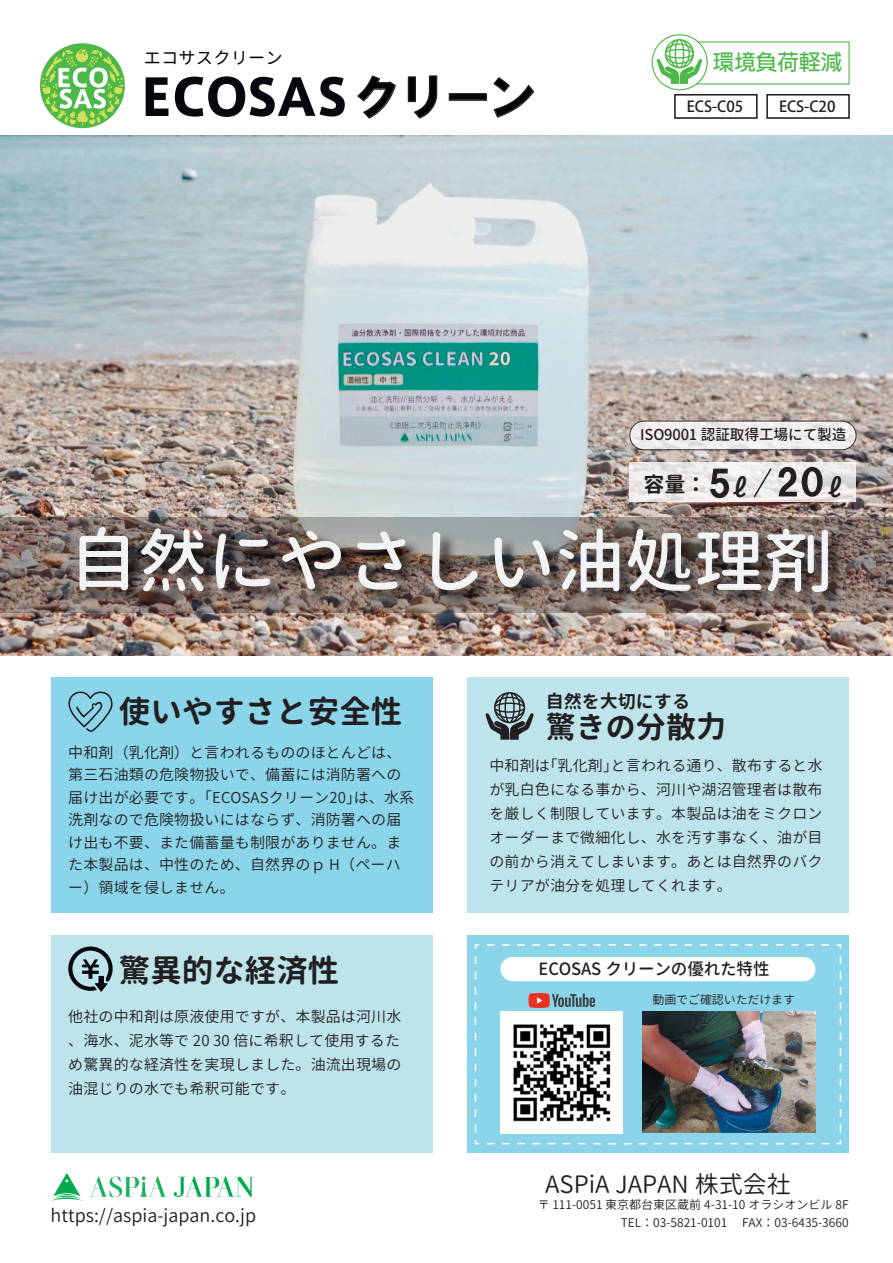
<style>
.page{position:relative;width:893px;height:1263px;background:#fff}
.page>*{position:absolute;margin:0;border:0;box-sizing:border-box;transform-origin:0 0}
.t1{font:500 69.6px "Gen Jyuu Gothic";color:#f2f3f4}
.t2{font:49.05px "HG Soei Kakugothic UB";color:#030303}
.t3{font:700 31.5px "Gen Jyuu Gothic";color:#231f20}
.t4{font:700 30px "Gen Jyuu Gothic";color:#231f20}
.t5{font:24px "Gen Jyuu Gothic";color:#231f20}
.t6{font:21.45px "UD Kakugo Large Pr 6 N M";letter-spacing:.01em;color:#4cb848}
.t7{font:700 21px "Gen Jyuu Gothic";color:#231f20}
.t8{font:18px "Gen Jyuu Gothic";color:#231f20}
.t9{font:700 18px "Gen Jyuu Gothic";color:#231f20}
.t10{font:17.25px "Gen Jyuu Gothic";letter-spacing:.01em;color:#030303}
.t11{font:500 16.95px "Gen Jyuu Gothic";letter-spacing:-.01em;color:#231f20}
.t12{font:15px/24px "Gen Jyuu Gothic";letter-spacing:.01em;color:#231f20;text-align:justify}
.t13{font:500 15px "Gen Jyuu Gothic";letter-spacing:-.01em;color:#231f20}
.t14{font:500 15px "Koz Go Pr 6 N";color:#231f20}
.t15{font:12px/18px "Gen Jyuu Gothic";color:#231f20;text-align:right}
.s1{font-family:"HG Soei Kakugothic UB";font-weight:400;font-size:36.6px}
.s2{font-family:"Meiryo UI";font-size:27px}
</style>
<div class="page">
<div style="left:51px;top:677px;width:381px;height:236px;background:#8ad5e9"></div>
<div style="left:51px;top:936px;width:381px;height:217px;background:#bde4eb"></div>
<div style="left:467px;top:677px;width:382px;height:236px;background:#bde4eb"></div>
<svg style="left:357px;top:75px;width:39px;height:44px"></svg>
<svg style="left:407px;top:75px;width:31px;height:44px"></svg>
<div style="left:449px;top:93px;width:38px;height:8px;border:1px solid #231f20"></div>
<svg style="left:493px;top:77px;width:42px;height:41px"></svg>
<div style="left:40px;top:43px;width:85px;height:85px;background:#4cb848;border-radius:50%"></div>
<svg style="left:41px;top:49px;width:83px;height:77px"></svg>
<svg style="left:146px;top:77px;width:22px;height:39px"></svg>
<svg style="left:175px;top:76px;width:170px;height:41px"></svg>
<div style="left:467px;top:936px;width:382px;height:217px;background:#8ad5e9"></div>
<div style="left:500px;top:957px;width:315px;height:24px;background:#fff;border-radius:12px"></div>
<svg style="left:90px;top:1176px;width:76px;height:21px"></svg>
<svg style="left:51px;top:1173px;width:32px;height:28px"></svg>
<svg style="left:174px;top:1176px;width:80px;height:21px"></svg>
<svg style="left:652px;top:35px;width:55px;height:55px"></svg>
<div style="left:652px;top:34px;width:56px;height:56px;border:1px solid #4cb848;border-radius:50%"></div>
<svg style="left:657px;top:39px;width:45px;height:45px"></svg>
<svg style="left:485px;top:692px;width:49px;height:48px"></svg>
<img style="left:0;top:136px;width:893px;height:519px">
<img style="left:501px;top:1011px;width:122px;height:122px">
<img style="left:642px;top:1011px;width:173px;height:122px">
<svg style="left:0;top:517px;width:893px;height:95px;background:#84756f"></svg>
<img style="left:64px;top:522px;width:790px;height:108px">
<svg style="left:68px;top:691px;width:45px;height:41px"></svg>
<svg style="left:68px;top:946px;width:45px;height:46px"></svg>
<svg style="left:474px;top:1140px;width:355px;height:5px"></svg>
<svg style="left:474px;top:944px;width:6px;height:188px"></svg>
<svg style="left:487px;top:944px;width:355px;height:5px"></svg>
<svg style="left:836px;top:956px;width:6px;height:189px"></svg>
<svg style="left:528px;top:993px;width:67px;height:15px"></svg>
<svg style="left:630px;top:462px;width:226px;height:40px;fill:#efecea"></svg>
<div style="left:766px;top:94px;width:84px;height:25px;border:2px solid #231f20"></div>
<div style="left:674px;top:94px;width:84px;height:25px;border:2px solid #231f20"></div>
<svg style="left:752px;top:467px;width:21px;height:32px"></svg>
<svg style="left:630px;top:421px;width:226px;height:29px;fill:#f1eeed"></svg>
<div style="left:629px;top:420px;width:228px;height:30px;border:1px solid #231f20;border-radius:14px"></div>
<p class="t10" style="left:144px;top:46px;width:141px">エコサスクリーン</p>
<h2 class="t2" style="left:353px;top:72px;width:187px">クリーン</h2>
<h3 class="t6" style="left:713px;top:50px;width:131px">環境負荷軽減</h3>
<p class="t14" style="left:687px;top:98px;width:58px">ECS-C05</p>
<p class="t14" style="left:779px;top:98px;width:58px">ECS-C20</p>
<p class="t13" style="left:640px;top:424px;width:208px">ISO9001 認証取得工場にて製造</p>
<h3 class="t7" style="left:643px;top:469px;width:208px">容量：<span class="s1">5</span><span class="s2">ℓ</span> <span class="s1">20</span><span class="s2">ℓ</span></h3>
<h1 class="t1" style="left:68px;top:511px;width:766px">自然にやさしい油処理剤</h1>
<h3 class="t3" style="left:119px;top:689px;width:285px">使いやすさと安全性</h3>
<p class="t12" style="left:68px;top:741px;width:348px;line-height:22.5px;text-align:left">中和剤（乳化剤）と言われるもののほとんどは、第三石油類の危険物扱いで、備蓄には消防署への届け出が必要です。｢ECOSASクリーン20｣は、水系洗剤なので危険物扱いにはならず、消防署への届け出も不要、また備蓄量も制限がありません。また本製品は、中性のため、自然界のｐ H（ペーハー）領域を侵しません。</p>
<h3 class="t3" style="left:119px;top:947px;width:222px">驚異的な経済性</h3>
<p class="t12" style="left:68px;top:1005px;width:335px">他社の中和剤は原液使用ですが、本製品は河川水、海水、泥水等で 20 30 倍に希釈して使用するため驚異的な経済性を実現しました。油流出現場の油混じりの水でも希釈可能です。</p>
<p class="t8" style="left:51px;top:1202px;width:207px">https://aspia-japan.co.jp</p>
<p class="t9" style="left:546px;top:688px;width:146px">自然を大切にする</p>
<h3 class="t4" style="left:546px;top:705px;width:182px">驚きの分散力</h3>
<p class="t12" style="left:489px;top:753px;width:335px">中和剤は｢乳化剤｣と言われる通り、散布すると水が乳白色になる事から、河川や湖沼管理者は散布を厳しく制限しています。本製品は油をミクロンオーダーまで微細化し、水を汚す事なく、油が目の前から消えてしまいます。あとは自然界のバクテリアが油分を処理してくれます。</p>
<p class="t11" style="left:539px;top:956px;width:232px">ECOSAS クリーンの優れた特性</p>
<p class="t15" style="left:652px;top:990px;width:144px">動画でご確認いただけます</p>
<h3 class="t5" style="left:545px;top:1166px;width:247px">ASPiA JAPAN 株式会社</h3>
<p class="t15" style="left:538px;top:1196px;width:312px">〒 111-0051 東京都台東区蔵前 4-31-10 オラシオンビル 8F<br>TEL：03-5821-0101 　FAX：03-6435-3660</p>
</div>
